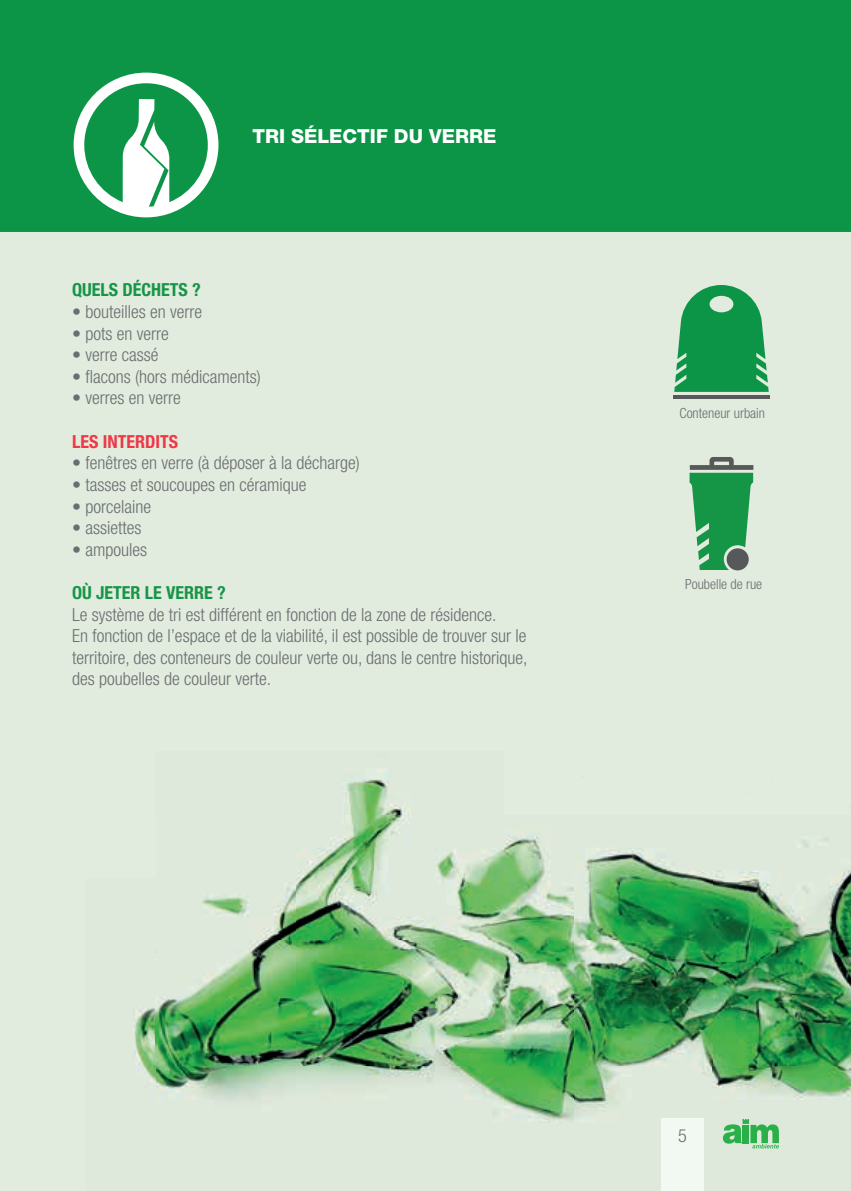
<style>
.page{position:relative;width:851px;height:1191px;background:#fff}
.page>*{position:absolute;margin:0;border:0;box-sizing:border-box;transform-origin:0 0}
.t1{font:800 19.4px "Helvetica Neue LT Std";color:#fff}
.t2{font:300 condensed 18px/21.6px "Helvetica Neue LT Std";color:#6c6d70}
.t3{font:700 condensed 18px "Helvetica Neue LT Std";color:#179547}
.t4{font:700 condensed 18px "Helvetica Neue LT Std";color:#ee3846}
.t5{font:300 condensed 14px "Helvetica Neue LT Std";color:#6c6d70}
</style>
<div class="page">
<div style="left:0;top:231px;width:850px;height:960px;background:#e1ebde"></div>
<img style="left:86px;top:751px;width:764px;height:440px">
<div style="left:0;top:0;width:850px;height:231px;background:#0d9547"></div>
<svg style="left:74px;top:73px;width:144px;height:144px"></svg>
<hr style="left:673px;top:395px;width:96px;height:3px;background:#57585a">
<svg style="left:674px;top:285px;width:94px;height:107px;background:#3ba767"></svg>
<svg style="left:689px;top:457px;width:64px;height:113px;background:#52a871"></svg>
<div style="left:726px;top:548px;width:22px;height:22px;background:#57585a;border-radius:50%"></div>
<svg style="left:722px;top:1119px;width:56px;height:29px;background:#7fcb8e"></svg>
<div style="left:661px;top:1119px;width:42px;height:72px;background:#f2f8f2"></div>
<p class="t1" style="left:252px;top:125px;width:245px">TRI SÉLECTIF DU VERRE</p>
<p class="t3" style="left:72px;top:279px;width:130px">QUELS DÉCHETS ?</p>
<p class="t2" style="left:72px;top:301px;width:131px">• bouteilles en verre</p>
<p class="t2" style="left:72px;top:322px;width:98px">• pots en verre</p>
<p class="t2" style="left:72px;top:344px;width:88px">• verre cassé</p>
<p class="t2" style="left:72px;top:365px;width:190px">• flacons (hors médicaments)</p>
<p class="t2" style="left:72px;top:387px;width:110px">• verres en verre</p>
<p class="t4" style="left:72px;top:430px;width:107px">LES INTERDITS</p>
<p class="t2" style="left:72px;top:452px;width:289px">• fenêtres en verre (à déposer à la décharge)</p>
<p class="t2" style="left:72px;top:473px;width:236px">• tasses et soucoupes en céramique</p>
<p class="t2" style="left:72px;top:495px;width:80px">• porcelaine</p>
<p class="t2" style="left:72px;top:517px;width:71px">• assiettes</p>
<p class="t2" style="left:72px;top:538px;width:76px">• ampoules</p>
<p class="t3" style="left:72px;top:581px;width:155px">OÙ JETER LE VERRE ?</p>
<p class="t2" style="left:72px;top:603px;width:456px">Le système de tri est différent en fonction de la zone de résidence.<br>En fonction de l’espace et de la viabilité, il est possible de trouver sur le territoire, des conteneurs de couleur verte ou, dans le centre historique, des poubelles de couleur verte.</p>
<p class="t5" style="left:679px;top:405px;width:87px">Conteneur urbain</p>
<p class="t5" style="left:685px;top:576px;width:79px">Poubelle de rue</p>
<p class="t2" style="left:678px;top:1125px;width:10px">5</p>
</div>
